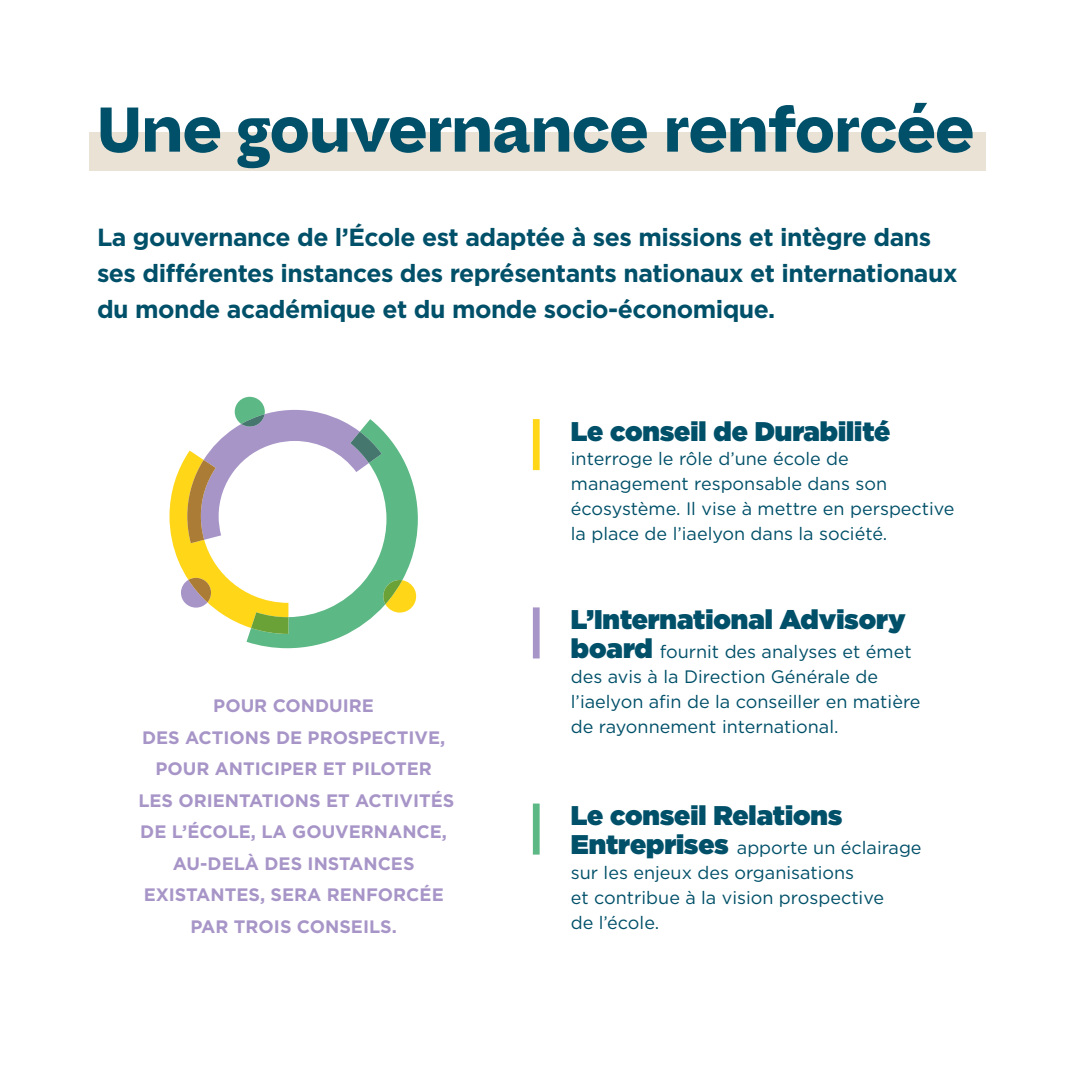
<style>
.page{position:relative;width:1085px;height:1085px;background:#fff}
.page>*{position:absolute;margin:0;border:0;box-sizing:border-box;transform-origin:0 0}
.t1{font:700 63px "Bauziet Norm Extra";color:#005069}
.t2{font:900 27px "Gotham";color:#005069}
.t3{font:700 24.75px/36px "Gotham";letter-spacing:-.02em;color:#005069}
.t4{font:18px/24.8px "Gotham";color:#005069}
.t5{font:700 18px/31.5px "Gotham";color:#a795c8;text-align:center}
.s1{font-weight:900;font-size:27px}
</style>
<div class="page">
<div style="left:89px;top:132px;width:896px;height:38px;background:#eae3d5"></div>
<div style="left:533px;top:419px;width:6px;height:51px;background:#ffd618"></div>
<div style="left:533px;top:607px;width:6px;height:51px;background:#a795c8"></div>
<div style="left:533px;top:803px;width:6px;height:51px;background:#5cb885"></div>
<svg style="left:169px;top:397px;width:249px;height:251px"></svg>
<h1 class="t1" style="left:97px;top:87px;width:878px">Une gouvernance renforcée</h1>
<h3 class="t3" style="left:97px;top:219px;width:861px">La gouvernance de l’École est adaptée à ses missions et intègre dans ses différentes instances des représentants nationaux et internationaux du monde académique et du monde socio-économique.</h3>
<p class="t5" style="left:138px;top:690px;width:317px">POUR CONDUIRE<br>DES ACTIONS DE PROSPECTIVE,<br>POUR ANTICIPER ET PILOTER<br>LES ORIENTATIONS ET ACTIVITÉS<br>DE L’ÉCOLE, LA GOUVERNANCE,<br>AU-DELÀ DES INSTANCES<br>EXISTANTES, SERA RENFORCÉE<br>PAR TROIS CONSEILS.</p>
<h2 class="t2" style="left:570px;top:411px;width:321px">Le conseil de Durabilité</h2>
<p class="t4" style="left:570px;top:446px;width:385px">interroge le rôle d’une école de management responsable dans son écosystème. Il vise à mettre en perspective la place de l’iaelyon dans la société.</p>
<h2 class="t2" style="left:570px;top:600px;width:336px">L’International Advisory</h2>
<p class="t4" style="left:570px;top:639px;width:351px"><span class="s1">board</span> fournit des analyses et émet des avis à la Direction Générale de l’iaelyon afin de la conseiller en matière de rayonnement international.</p>
<h2 class="t2" style="left:570px;top:796px;width:273px">Le conseil Relations</h2>
<p class="t4" style="left:570px;top:835px;width:352px"><span class="s1">Entreprises</span> apporte un éclairage sur les enjeux des organisations<br>et contribue à la vision prospective<br>de l’école.</p>
</div>
